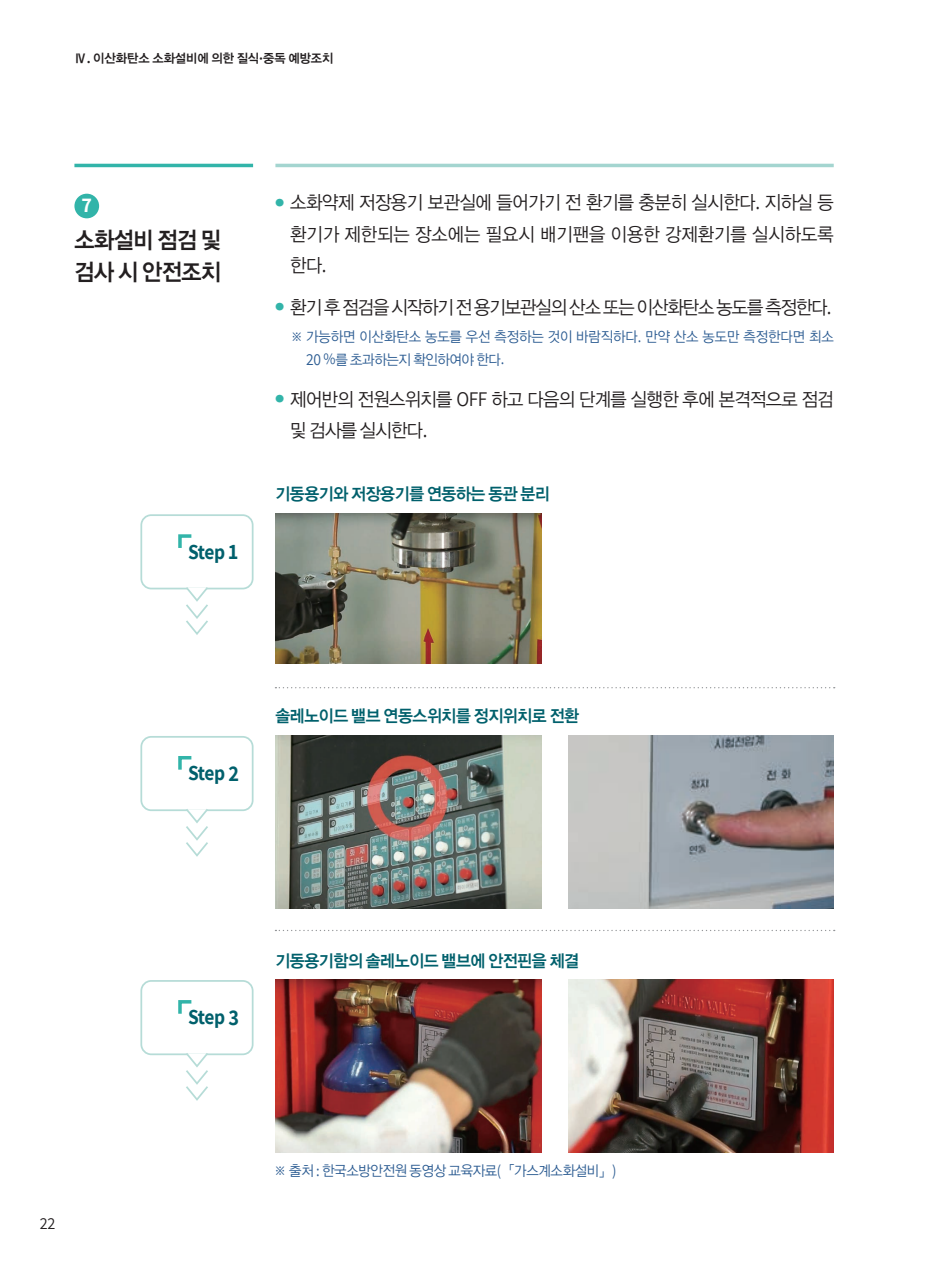
<style>
.page{position:relative;width:933px;height:1275px;background:#fff}
.page>*{position:absolute;margin:0;border:0;box-sizing:border-box;transform-origin:0 0}
.t1{font:23.45px "YDIYGO340";letter-spacing:-.02em;color:#231f20;scale:.93 1}
.t2{font:700 20.82px "Assistant";letter-spacing:-.035em;color:#00606c;scale:.93 1}
.t3{font:700 20.65px "Assistant";color:#fff}
.t4{font:18.9px/31.5px "YDIYGO320";letter-spacing:-.03em;color:#231f20;text-align:justify;scale:.93 1}
.t5{font:18.9px "YDIYGO320";letter-spacing:-.05em;color:#231f20;scale:.93 1}
.t6{font:17.15px "YDIYGO340";letter-spacing:-.02em;color:#00606c;scale:.94 1}
.t7{font:16.62px "Assistant";color:#231f20}
.t8{font:14.35px/22.8px "YDIYGO320";letter-spacing:-.01em;color:#2c5c92;scale:.93 1}
.t9{font:12.6px "YDIYGO340";color:#231f20}
.s1{font-size:12.25px}
.s2{font-family:"Assistant";font-weight:700;font-size:13.83px}
.s3{font-family:"S Core Dream 5";font-weight:500;font-size:8.75px;color:#32b4a9}
.s4{font-family:"Assistant";font-size:20.82px}
.s5{font-family:"Assistant";font-size:15.92px}
.s6{font-family:"Assistant";font-size:16.62px}
.s7{font-size:21.7px}
.s8{font-size:14px}
</style>
<div class="page">
<hr style="left:74px;top:164px;width:179px;height:3px;background:#32b4a9">
<hr style="left:275px;top:164px;width:558px;height:3px;background:#a4d5d0">
<div style="left:74px;top:194px;width:25px;height:24px;background:#32b4a9;border-radius:50%"></div>
<img style="left:275px;top:513px;width:266px;height:151px">
<img style="left:275px;top:735px;width:266px;height:174px">
<img style="left:568px;top:735px;width:265px;height:174px">
<img style="left:275px;top:979px;width:266px;height:174px">
<img style="left:568px;top:979px;width:265px;height:174px">
<svg style="left:275px;top:930px;width:559px;height:1px"></svg>
<svg style="left:275px;top:687px;width:559px;height:1px"></svg>
<svg style="left:178px;top:534px;width:14px;height:14px"></svg>
<svg style="left:178px;top:756px;width:14px;height:14px"></svg>
<svg style="left:178px;top:1000px;width:14px;height:14px"></svg>
<div style="left:140px;top:514px;width:113px;height:75px;border:2px solid #b6dcd7;border-radius:10px"></div>
<div style="left:140px;top:736px;width:113px;height:75px;border:2px solid #b6dcd7;border-radius:10px"></div>
<div style="left:140px;top:980px;width:113px;height:75px;border:2px solid #b6dcd7;border-radius:10px"></div>
<svg style="left:184px;top:586px;width:26px;height:49px"></svg>
<svg style="left:184px;top:808px;width:26px;height:49px"></svg>
<svg style="left:184px;top:1052px;width:26px;height:49px"></svg>
<p class="t9" style="left:74px;top:51px;width:260px"><span class="s1">Ⅳ</span><span class="s2">.</span> 이산화탄소 소화설비에 의한 질식<span class="s2">·</span>중독 예방조치</p>
<p class="t3" style="left:81px;top:191px;width:12px">7</p>
<p class="t4" style="left:290px;top:187px;width:586px;text-indent:-15px"><span class="s3">●</span> 소화약제 저장용기 보관실에 들어가기 전 환기를 충분히 실시한다<span class="s4">.</span> 지하실 등 환기가 제한되는 장소에는 필요시 배기팬을 이용한 강제환기를 실시하도록 한다<span class="s4">.</span></p>
<p class="t5" style="left:275px;top:297px;width:599px"><span class="s3">●</span> 환기 후 점검을 시작하기 전 용기보관실의 산소 또는 이산화탄소 농도를 측정한다<span class="s4">.</span></p>
<p class="t8" style="left:306px;top:325px;width:569px;text-indent:-16px">※ 가능하면 이산화탄소 농도를 우선 측정하는 것이 바람직하다<span class="s5">.</span> 만약 산소 농도만 측정한다면 최소<br><span class="s6">20</span> <span class="s5">%</span>를 초과하는지 확인하여야 한다<span class="s5">.</span></p>
<p class="t4" style="left:290px;top:384px;width:586px;text-indent:-15px"><span class="s3">●</span> 제어반의 전원스위치를 <span class="s4">OFF</span> 하고 다음의 단계를 실행한 후에 본격적으로 점검 및 검사를 실시한다<span class="s4">.</span></p>
<p class="t1" style="left:74px;top:227px;width:159px">소화설비 점검 및</p>
<p class="t1" style="left:74px;top:258px;width:159px">검사 시 안전조치</p>
<p class="t2" style="left:188px;top:537px;width:55px">Step <span class="s7">1</span></p>
<p class="t6" style="left:275px;top:484px;width:293px">기동용기와 저장용기를 연동하는 동관 분리</p>
<p class="t2" style="left:188px;top:759px;width:56px">Step <span class="s7">2</span></p>
<p class="t6" style="left:275px;top:706px;width:324px">솔레노이드 밸브 연동스위치를 정지위치로 전환</p>
<p class="t7" style="left:40px;top:1212px;width:17px">22</p>
<p class="t2" style="left:188px;top:1003px;width:56px">Step <span class="s7">3</span></p>
<p class="t6" style="left:275px;top:950px;width:324px">기동용기함의 솔레노이드 밸브에 안전핀을 체결</p>
<p class="t8" style="left:273px;top:1159px;width:370px">※ 출처 <span class="s5">:</span> 한국소방안전원 동영상 교육자료<span class="s5">(</span><span class="s8">「</span>가스계소화설비<span class="s8">」</span><span class="s5">)</span></p>
</div>
